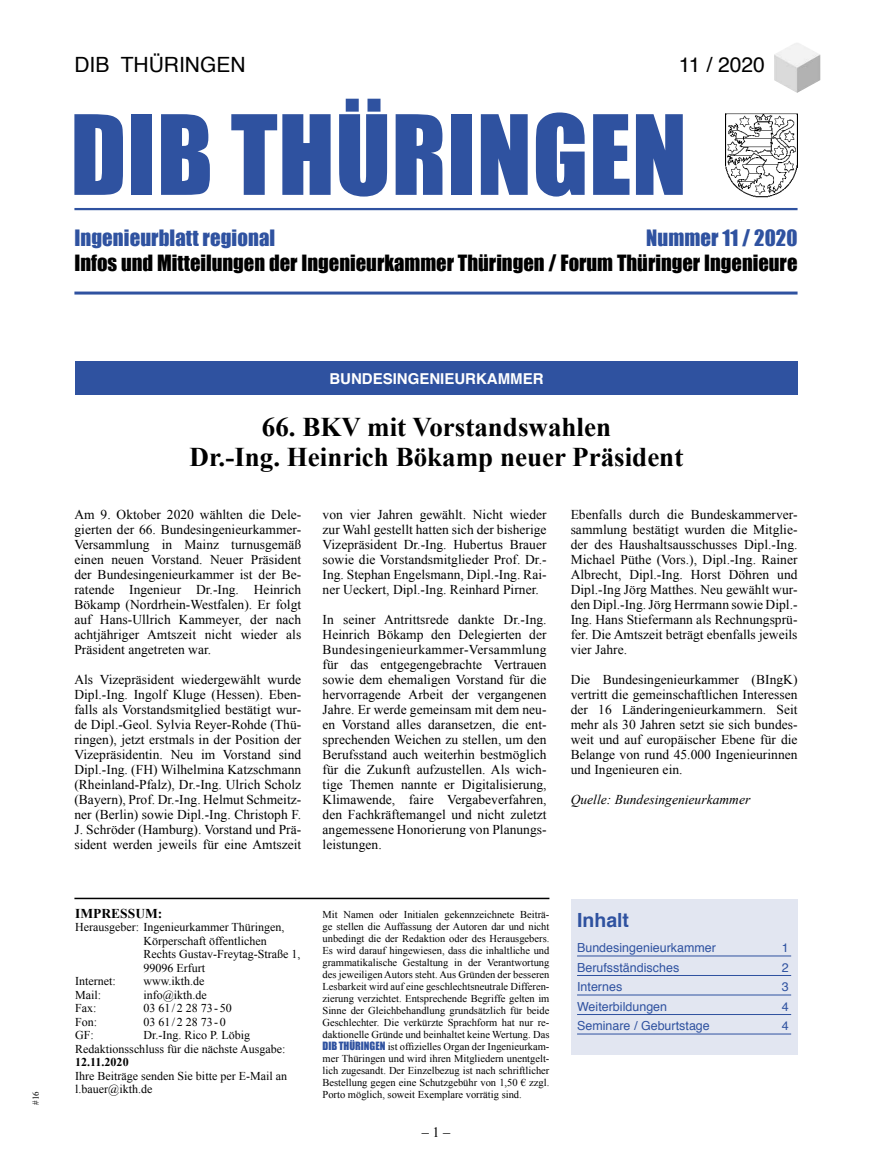
<style>
.page{position:relative;width:872px;height:1170px;background:#fff}
.page>*{position:absolute;margin:0;border:0;box-sizing:border-box;transform-origin:0 0}
.t1{font:102px "Impact";letter-spacing:.005em;color:#2f52a0}
.t2{font:700 27px/30px "Times New Roman";color:#000;text-align:center}
.t3{font:21px "Helvetica";color:#000}
.t4{font:20.7px "Impact";letter-spacing:.005em;color:#2f52a0}
.t5{font:20.55px "Impact";color:#000}
.t6{font:700 19.5px "Helvetica";color:#2f52a0}
.t7{font:700 15px "Helvetica";color:#fff}
.t8{font:14.25px "Times New Roman";color:#000}
.t9{font:13.5px/15px "Times New Roman";color:#000;text-align:justify}
.t10{font:italic 13.5px "Times New Roman";color:#000}
.t11{font:700 13.5px "Times New Roman";color:#000}
.t12{font:12.45px "Helvetica";color:#2f52a0}
.t13{font:12px/13.5px "Times New Roman";color:#000}
.t14{font:700 12px "Times New Roman";color:#000}
.t15{font:10.5px/12px "Times New Roman";color:#000;text-align:justify}
.t16{font:9px "Times New Roman";color:#000}
.s1{font-family:"Impact";color:#2f52a0}
</style>
<div class="page">
<img style="left:774px;top:43px;width:46px;height:50px">
<img style="left:725px;top:114px;width:73px;height:84px">
<hr style="left:74px;top:208px;width:723px;height:2px;background:#2f52a0">
<hr style="left:74px;top:291px;width:723px;height:3px;background:#2f52a0">
<div style="left:570px;top:899px;width:227px;height:155px;background:#e2e6f1"></div>
<hr style="left:577px;top:955px;width:214px;height:1px;background:#2f52a0">
<hr style="left:577px;top:975px;width:214px;height:1px;background:#2f52a0">
<hr style="left:577px;top:994px;width:214px;height:1px;background:#2f52a0">
<hr style="left:577px;top:1014px;width:214px;height:1px;background:#2f52a0">
<hr style="left:577px;top:1033px;width:214px;height:1px;background:#2f52a0">
<div style="left:75px;top:361px;width:722px;height:34px;background:#2f52a0"></div>
<hr style="left:74px;top:897px;width:475px;height:2px;background:#000">
<h3 class="t3" style="left:74px;top:49px;width:173px">DIB THÜRINGEN</h3>
<h3 class="t3" style="left:678px;top:49px;width:88px">11 / 2020</h3>
<h1 class="t1" style="left:70px;top:76px;width:618px">DIB THÜRINGEN</h1>
<h3 class="t4" style="left:74px;top:221px;width:202px">Ingenieurblatt regional</h3>
<h3 class="t4" style="left:646px;top:221px;width:153px">Nummer 11 / 2020</h3>
<h3 class="t5" style="left:74px;top:247px;width:724px">Infos und Mitteilungen der Ingenieurkammer Thüringen / Forum Thüringer Ingenieure</h3>
<p class="t16" style="left:30px;top:1104px;width:15px;rotate:-90deg">#16</p>
<p class="t7" style="left:329px;top:366px;width:216px">BUNDESINGENIEURKAMMER</p>
<h2 class="t2" style="left:190px;top:411px;width:495px">66. BKV mit Vorstandswahlen<br>Dr.-Ing. Heinrich Bökamp neuer Präsident</h2>
<p class="t9" style="left:74px;top:507px;width:228px">Am 9. Oktober 2020 wählten die Dele&shy;gierten der 66. Bundesingenieurkammer-Versammlung in Mainz turnusgemäß einen neuen Vorstand. Neuer Präsident der Bundesingenieurkammer ist der Be&shy;ratende Ingenieur Dr.-Ing. Heinrich Bökamp (Nordrhein-Westfalen). Er folgt auf Hans-Ullrich Kammeyer, der nach achtjähriger Amtszeit nicht wieder als Präsident angetreten war.</p>
<p class="t9" style="left:74px;top:672px;width:228px">Als Vizepräsident wiedergewählt wurde Dipl.-Ing. Ingolf Kluge (Hessen). Eben&shy;falls als Vorstandsmitglied bestätigt wur&shy;de Dipl.-Geol. Sylvia Reyer-Rohde (Thü&shy;ringen), jetzt erstmals in der Position der Vizepräsidentin. Neu im Vorstand sind Dipl.-Ing. (FH) Wilhelmina Katzschmann (Rheinland-Pfalz), Dr.-Ing. Ulrich Scholz (Bayern), Prof. Dr.-Ing. Helmut Schmeitz&shy;ner (Berlin) sowie Dipl.-Ing. Christoph F.<br>J. Schröder (Hamburg). Vorstand und Prä&shy;sident werden jeweils für eine Amtszeit</p>
<p class="t9" style="left:322px;top:507px;width:225px">von vier Jahren gewählt. Nicht wieder zur Wahl gestellt hatten sich der bisherige Vizepräsident Dr.-Ing. Hubertus Brauer sowie die Vorstandsmitglieder Prof. Dr.- Ing. Stephan Engelsmann, Dipl.-Ing. Rai&shy;ner Ueckert, Dipl.-Ing. Reinhard Pirner.</p>
<p class="t9" style="left:322px;top:612px;width:226px">In seiner Antrittsrede dankte Dr.-Ing.<br>Heinrich Bökamp den Delegierten der Bundesingenieurkammer-Versammlung für das entgegengebrachte Vertrauen sowie dem ehemaligen Vorstand für die hervorragende Arbeit der vergangenen Jahre. Er werde gemeinsam mit dem neu&shy;en Vorstand alles daransetzen, die ent&shy;sprechenden Weichen zu stellen, um den Berufsstand auch weiterhin bestmöglich für die Zukunft aufzustellen. Als wich&shy;tige Themen nannte er Digitalisierung, Klimawende, faire Vergabeverfahren, den Fachkräftemangel und nicht zuletzt angemessene Honorierung von Planungs&shy;leistungen.</p>
<p class="t9" style="left:570px;top:507px;width:228px">Ebenfalls durch die Bundeskammerver&shy;sammlung bestätigt wurden die Mitglie&shy;der des Haushaltsausschusses Dipl.-Ing.<br>Michael Püthe (Vors.), Dipl.-Ing. Rainer Albrecht, Dipl.-Ing. Horst Döhren und Dipl.-Ing Jörg Matthes. Neu gewählt wur&shy;den Dipl.-Ing. Jörg Herrmann sowie Dipl.- Ing. Hans Stiefermann als Rechnungsprü&shy;fer. Die Amtszeit beträgt ebenfalls jeweils vier Jahre.</p>
<p class="t9" style="left:570px;top:672px;width:228px">Die Bundesingenieurkammer (BIngK) vertritt die gemeinschaftlichen Interessen der 16 Länderingenieurkammern. Seit mehr als 30 Jahren setzt sie sich bundes&shy;weit und auf europäischer Ebene für die Belange von rund 45.000 Ingenieurinnen und Ingenieuren ein.</p>
<p class="t10" style="left:570px;top:790px;width:181px">Quelle: Bundesingenieurkammer</p>
<p class="t11" style="left:75px;top:903px;width:88px">IMPRESSUM:</p>
<p class="t13" style="left:75px;top:920px;width:211px">Herausgeber: Ingenieurkammer Thüringen,</p>
<p class="t13" style="left:143px;top:933px;width:125px">Körperschaft öffentlichen</p>
<p class="t13" style="left:143px;top:947px;width:158px">Rechts Gustav-Freytag-Straße 1,</p>
<p class="t13" style="left:143px;top:960px;width:63px">99096 Erfurt</p>
<p class="t13" style="left:75px;top:974px;width:42px">Internet:</p>
<p class="t13" style="left:143px;top:974px;width:63px">www.ikth.de</p>
<p class="t13" style="left:75px;top:987px;width:28px">Mail:</p>
<p class="t13" style="left:143px;top:987px;width:65px">info@ikth.de</p>
<p class="t13" style="left:75px;top:1001px;width:23px">Fax:</p>
<p class="t13" style="left:143px;top:1001px;width:90px">03 61/2 28 73- 50</p>
<p class="t13" style="left:75px;top:1014px;width:24px">Fon:</p>
<p class="t13" style="left:143px;top:1014px;width:84px">03 61/2 28 73-0</p>
<p class="t13" style="left:75px;top:1028px;width:20px">GF:</p>
<p class="t13" style="left:75px;top:1028px;width:211px;text-indent:68px">Dr.-Ing. Rico P. Löbig<br>Redaktionsschluss für die nächste Ausgabe:</p>
<p class="t14" style="left:75px;top:1053px;width:55px">12.11.2020</p>
<p class="t13" style="left:75px;top:1068px;width:213px">Ihre Beiträge senden Sie bitte per E-Mail an l.bauer@ikth.de</p>
<p class="t15" style="left:322px;top:907px;width:228px">Mit Namen oder Initialen gekennzeichnete Beiträ&shy;ge stellen die Auffassung der Autoren dar und nicht unbedingt die der Redaktion oder des Herausgebers.<br>Es wird darauf hingewiesen, dass die inhaltliche und grammatikalische Gestaltung in der Verantwortung des jeweiligen Autors steht. Aus Gründen der besseren Lesbarkeit wird auf eine geschlechtsneutrale Differen&shy;zierung verzichtet. Entsprechende Begriffe gelten im Sinne der Gleichbehandlung grundsätzlich für beide Geschlechter. Die verkürzte Sprachform hat nur re&shy;daktionelle Gründe und beinhaltet keine Wertung. Das <span class="s1">DIB THÜRINGEN</span> ist offizielles Organ der Ingenieurkam&shy;mer Thüringen und wird ihren Mitgliedern unentgelt&shy;lich zugesandt. Der Einzelbezug ist nach schriftlicher Bestellung gegen eine Schutzgebühr von 1,50 € zzgl.<br>Porto möglich, soweit Exemplare vorrätig sind.</p>
<p class="t8" style="left:422px;top:1122px;width:30px">– 1 –</p>
<h3 class="t6" style="left:577px;top:904px;width:54px">Inhalt</h3>
<p class="t12" style="left:577px;top:938px;width:140px">Bundesingenieurkammer</p>
<p class="t12" style="left:781px;top:938px;width:8px">1</p>
<p class="t12" style="left:577px;top:957px;width:104px">Berufsständisches</p>
<p class="t12" style="left:781px;top:957px;width:8px">2</p>
<p class="t12" style="left:577px;top:977px;width:47px">Internes</p>
<p class="t12" style="left:781px;top:977px;width:8px">3</p>
<p class="t12" style="left:577px;top:996px;width:92px">Weiterbildungen</p>
<p class="t12" style="left:781px;top:996px;width:8px">4</p>
<p class="t12" style="left:577px;top:1016px;width:134px">Seminare / Geburtstage</p>
<p class="t12" style="left:781px;top:1016px;width:8px">4</p>
</div>
